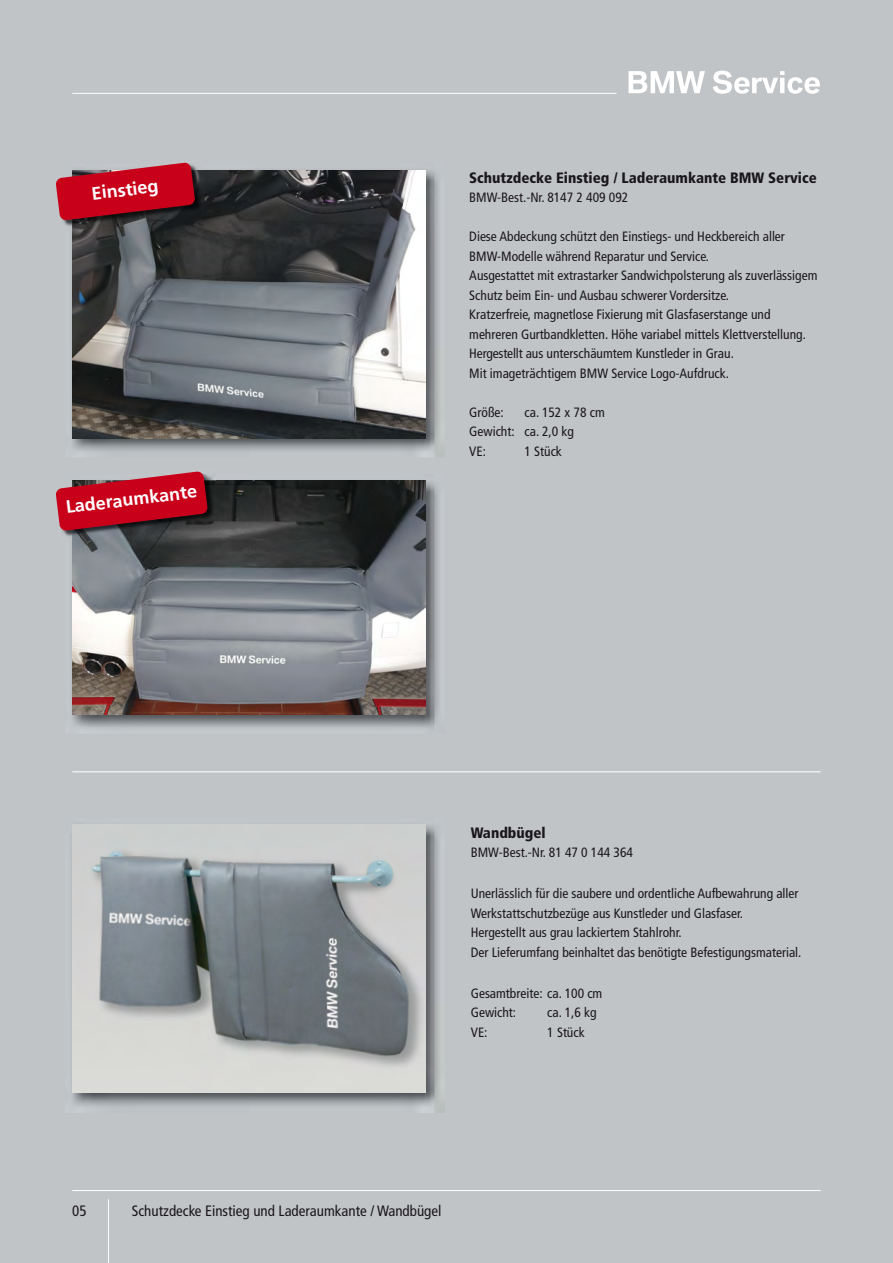
<style>
.page{position:relative;width:893px;height:1263px;background:#c1c4c7}
.page>*{position:absolute;margin:0;border:0;box-sizing:border-box;transform-origin:0 0}
.t1{font:700 18px "Frutiger";color:#fff}
.t2{font:900 condensed 15px "Frutiger";color:#1a171c}
.t3{font:condensed 15px "Frutiger";color:#1a171c}
.t4{font:condensed 13.5px/19.5px "Frutiger";color:#1a171c}
</style>
<div class="page">
<hr style="left:72px;top:771px;width:749px;height:1px;background:#fff">
<img style="left:72px;top:170px;width:367px;height:287px">
<img style="left:72px;top:170px;width:353px;height:268px">
<img style="left:72px;top:824px;width:367px;height:288px">
<img style="left:72px;top:825px;width:353px;height:268px">
<img style="left:72px;top:480px;width:366px;height:248px">
<img style="left:72px;top:480px;width:353px;height:234px">
<hr style="left:72px;top:1190px;width:749px;height:1px;background:#fff">
<hr style="left:108px;top:1199px;width:1px;height:64px;background:#fff">
<img style="left:63px;top:531px;width:9px;height:6px">
<img style="left:208px;top:476px;width:5px;height:4px">
<img style="left:72px;top:480px;width:149px;height:62px">
<svg style="left:56px;top:471px;width:152px;height:60px;background:#ad2335"></svg>
<img style="left:63px;top:220px;width:9px;height:7px">
<img style="left:72px;top:170px;width:136px;height:61px">
<svg style="left:56px;top:162px;width:139px;height:58px;background:#ae1f32"></svg>
<hr style="left:72px;top:93px;width:545px;height:1px;background:#fff">
<svg style="left:629px;top:71px;width:191px;height:23px"></svg>
<h1 class="t1" style="left:91px;top:186px;width:68px;rotate:-7deg">Einstieg</h1>
<h1 class="t1" style="left:65px;top:500px;width:133px;rotate:-7deg">Laderaumkante</h1>
<p class="t2" style="left:469px;top:172px;width:349px">Schutzdecke Einstieg / Laderaumkante BMW Service</p>
<p class="t4" style="left:469px;top:189px;width:161px">BMW-Best.-Nr. 8147 2 409 092</p>
<p class="t4" style="left:469px;top:228px;width:350px">Diese Abdeckung schützt den Einstiegs- und Heckbereich aller BMW-Modelle während Reparatur und Service.<br>Ausgestattet mit extrastarker Sandwichpolsterung als zuverlässigem Schutz beim Ein- und Ausbau schwerer Vordersitze.<br>Kratzerfreie, magnetlose Fixierung mit Glasfaserstange und mehreren Gurtbandkletten. Höhe variabel mittels Klettverstellung.<br>Hergestellt aus unterschäumtem Kunstleder in Grau.<br>Mit imageträchtigem BMW Service Logo-Aufdruck.</p>
<p class="t4" style="left:469px;top:403px;width:36px">Größe:</p>
<p class="t4" style="left:469px;top:403px;width:137px;text-indent:55px">ca. 152 x 78 cm<br>Gewicht: ca. 2,0 kg<br>VE:</p>
<p class="t4" style="left:524px;top:442px;width:39px">1 Stück</p>
<p class="t2" style="left:471px;top:826px;width:76px">Wandbügel</p>
<p class="t4" style="left:471px;top:844px;width:164px">BMW-Best.-Nr. 81 47 0 144 364</p>
<p class="t4" style="left:471px;top:885px;width:332px">Unerlässlich für die saubere und ordentliche Aufbewahrung aller Werkstattschutzbezüge aus Kunstleder und Glasfaser.<br>Hergestellt aus grau lackiertem Stahlrohr.<br>Der Lieferumfang beinhaltet das benötigte Befestigungsmaterial.</p>
<p class="t4" style="left:471px;top:985px;width:133px">Gesamtbreite: ca. 100 cm<br>Gewicht:</p>
<p class="t4" style="left:547px;top:1004px;width:51px">ca. 1,6 kg</p>
<p class="t4" style="left:471px;top:1023px;width:18px">VE:</p>
<p class="t4" style="left:547px;top:1023px;width:39px">1 Stück</p>
<p class="t3" style="left:72px;top:1204px;width:16px">05</p>
<p class="t3" style="left:132px;top:1204px;width:311px">Schutzdecke Einstieg und Laderaumkante / Wandbügel</p>
</div>
